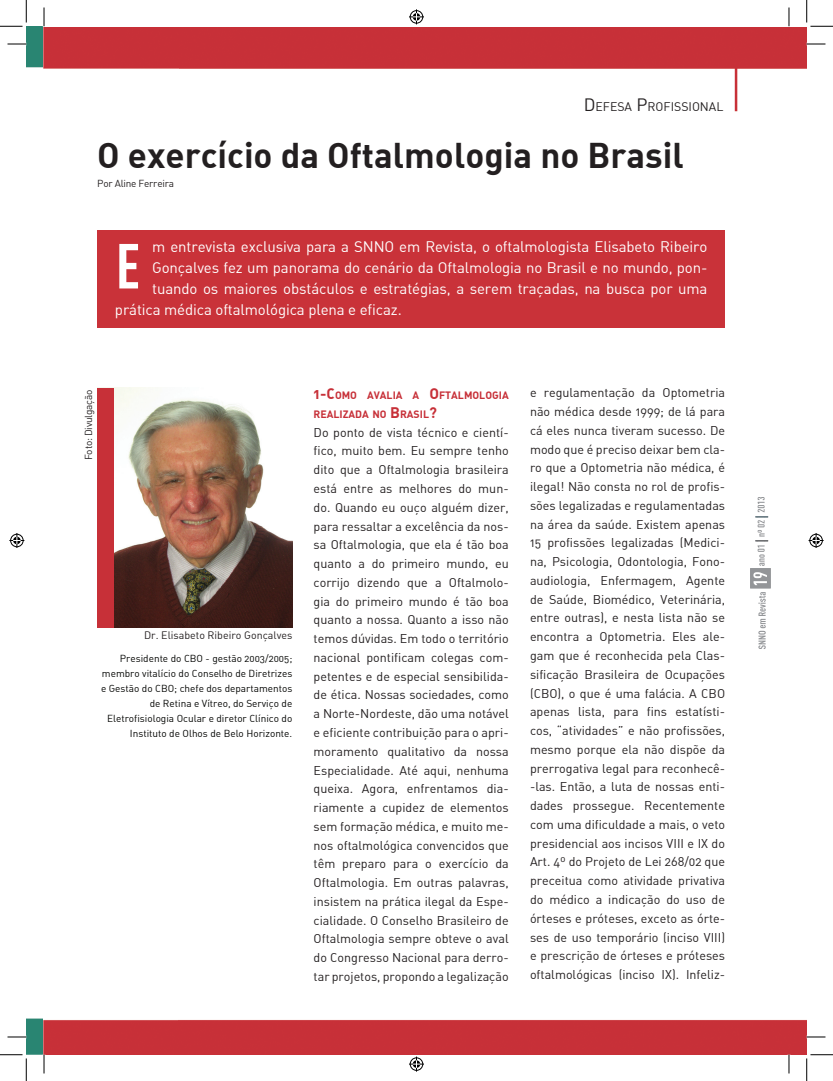
<style>
.page{position:relative;width:833px;height:1081px;background:#fff}
.page>*{position:absolute;margin:0;border:0;box-sizing:border-box;transform-origin:0 0}
.t1{font:700 62.5px "DIN Cond";color:#fff}
.t2{font:35px "DIN Bold";color:#231f20}
.t3{font:15px "DIN Alternate";letter-spacing:-.01em;color:#fff}
.t4{font:12.5px/18.8px "DIN Alternate";color:#231f20;text-align:justify}
.t5{font:12.25px "DIN Alternate";color:#231f20}
.t6{font:10.62px "DIN Alternate";color:#231f20}
.t7{font:700 10.5px/18.8px "DIN Alternate";color:#c73038}
.t8{font:10px/15px "DIN Alternate";color:#040503;text-align:right}
.t9{font:10px "DIN Alternate";letter-spacing:-.02em;color:#231f20}
.s1{font-size:17.5px}
.s2{font-size:15px}
</style>
<div class="page">
<img style="left:26px;top:26px;width:780px;height:1028px">
<img style="left:757px;top:497px;width:7px;height:68px">
<svg style="left:755px;top:540px;width:12px;height:1px"></svg>
<svg style="left:755px;top:516px;width:12px;height:1px"></svg>
<img style="left:758px;top:592px;width:7px;height:57px">
<img style="left:749px;top:568px;width:21px;height:20px">
<svg style="left:753px;top:572px;width:13px;height:13px"></svg>
<img style="left:113px;top:388px;width:179px;height:239px">
<div style="left:97px;top:388px;width:16px;height:239px;background:#c73038"></div>
<div style="left:97px;top:230px;width:627px;height:98px;background:#c93239"></div>
<svg style="left:8px;top:43px;width:18px;height:1px"></svg>
<svg style="left:806px;top:42px;width:19px;height:4px"></svg>
<svg style="left:43px;top:7px;width:1px;height:19px"></svg>
<svg style="left:42px;top:1054px;width:4px;height:19px"></svg>
<svg style="left:789px;top:7px;width:1px;height:19px"></svg>
<svg style="left:786px;top:1054px;width:4px;height:19px"></svg>
<svg style="left:8px;top:44px;width:18px;height:1px"></svg>
<svg style="left:806px;top:44px;width:19px;height:1px"></svg>
<svg style="left:8px;top:1036px;width:18px;height:1px"></svg>
<svg style="left:806px;top:1036px;width:19px;height:1px"></svg>
<svg style="left:44px;top:7px;width:1px;height:19px"></svg>
<svg style="left:44px;top:1054px;width:1px;height:19px"></svg>
<svg style="left:788px;top:7px;width:1px;height:19px"></svg>
<svg style="left:788px;top:1054px;width:1px;height:19px"></svg>
<svg style="left:0;top:0;width:27px;height:27px"></svg>
<svg style="left:0;top:1053px;width:27px;height:27px"></svg>
<svg style="left:805px;top:0;width:27px;height:27px"></svg>
<svg style="left:805px;top:1053px;width:27px;height:27px"></svg>
<div style="left:408px;top:9px;width:16px;height:16px;border:3px solid #fff;border-radius:50%"></div>
<svg style="left:409px;top:9px;width:15px;height:15px"></svg>
<div style="left:408px;top:1055px;width:16px;height:16px;border:3px solid #fff;border-radius:50%"></div>
<svg style="left:409px;top:1056px;width:15px;height:15px"></svg>
<div style="left:9px;top:532px;width:16px;height:16px;border:3px solid #fff;border-radius:50%"></div>
<svg style="left:9px;top:533px;width:15px;height:15px"></svg>
<div style="left:807px;top:532px;width:16px;height:16px;border:3px solid #fff;border-radius:50%"></div>
<svg style="left:808px;top:533px;width:15px;height:15px"></svg>
<p class="t5" style="left:583px;top:99px;width:141px"><span class="s1">D</span>EFESA <span class="s1">P</span>ROFISSIONAL</p>
<h2 class="t2" style="left:97px;top:133px;width:587px">O exercício da Oftalmologia no Brasil</h2>
<p class="t9" style="left:97px;top:177px;width:78px">Por Aline Ferreira</p>
<p class="t3" style="left:152px;top:237px;width:556px">m entrevista exclusiva para a SNNO em Revista, o oftalmologista Elisabeto Ribeiro</p>
<p class="t3" style="left:152px;top:258px;width:556px">Gonçalves fez um panorama do cenário da Oftalmologia no Brasil e no mundo, pon-</p>
<p class="t3" style="left:152px;top:279px;width:556px">tuando os maiores obstáculos e estratégias, a serem traçadas, na busca por uma</p>
<p class="t3" style="left:115px;top:300px;width:288px">prática médica oftalmológica plena e eficaz.</p>
<h1 class="t1" style="left:115px;top:228px;width:26px">E</h1>
<p class="t9" style="left:82px;top:460px;width:72px;rotate:-90deg">Foto: Divulgação</p>
<p class="t6" style="left:144px;top:628px;width:150px">Dr. Elisabeto Ribeiro Gonçalves</p>
<p class="t8" style="left:101px;top:650px;width:193px">Presidente do CBO - gestão 2003/2005; membro vitalício do Conselho de Diretrizes e Gestão do CBO; chefe dos departamentos de Retina e Vítreo, do Serviço de Eletrofisiologia Ocular e diretor Clínico do Instituto de Olhos de Belo Horizonte.</p>
<p class="t7" style="left:313px;top:385px;width:196px"><span class="s2">1-C</span>OMO AVALIA A <span class="s2">O</span>FTALMOLOGIA<br>REALIZADA NO <span class="s2">B</span>RASIL<span class="s2">?</span></p>
<p class="t4" style="left:313px;top:422px;width:196px">Do ponto de vista técnico e cientí&shy;fico, muito bem. Eu sempre tenho dito que a Oftalmologia brasileira está entre as melhores do mun&shy;do. Quando eu ouço alguém dizer, para ressaltar a excelência da nos&shy;sa Oftalmologia, que ela é tão boa quanto a do primeiro mundo, eu corrijo dizendo que a Oftalmolo&shy;gia do primeiro mundo é tão boa quanto a nossa. Quanto a isso não temos dúvidas. Em todo o território nacional pontificam colegas com&shy;petentes e de especial sensibilida&shy;de ética. Nossas sociedades, como a Norte-Nordeste, dão uma notável e eficiente contribuição para o apri&shy;moramento qualitativo da nossa Especialidade. Até aqui, nenhuma queixa. Agora, enfrentamos dia&shy;riamente a cupidez de elementos sem formação médica, e muito me&shy;nos oftalmológica convencidos que têm preparo para o exercício da Oftalmologia. Em outras palavras, insistem na prática ilegal da Espe&shy;cialidade. O Conselho Brasileiro de Oftalmologia sempre obteve o aval do Congresso Nacional para derro&shy;tar projetos, propondo a legalização</p>
<p class="t4" style="left:529px;top:383px;width:196px">e regulamentação da Optometria não médica desde 1999; de lá para cá eles nunca tiveram sucesso. De modo que é preciso deixar bem cla&shy;ro que a Optometria não médica, é ilegal! Não consta no rol de profis&shy;sões legalizadas e regulamentadas na área da saúde. Existem apenas 15 profissões legalizadas (Medici&shy;na, Psicologia, Odontologia, Fono&shy;audiologia, Enfermagem, Agente de Saúde, Biomédico, Veterinária, entre outras), e nesta lista não se encontra a Optometria. Eles ale&shy;gam que é reconhecida pela Clas&shy;sificação Brasileira de Ocupações (CBO), o que é uma falácia. A CBO apenas lista, para fins estatísti&shy;cos, “atividades” e não profissões, mesmo porque ela não dispõe da prerrogativa legal para reconhecê--las. Então, a luta de nossas enti&shy;dades prossegue. Recentemente com uma dificuldade a mais, o veto presidencial aos incisos VIII e IX do Art. 4º do Projeto de Lei 268/02 que preceitua como atividade privativa do médico a indicação do uso de órteses e próteses, exceto as órte&shy;ses de uso temporário (inciso VIII) e prescrição de órteses e próteses oftalmológicas (inciso IX). Infeliz-</p>
</div>
